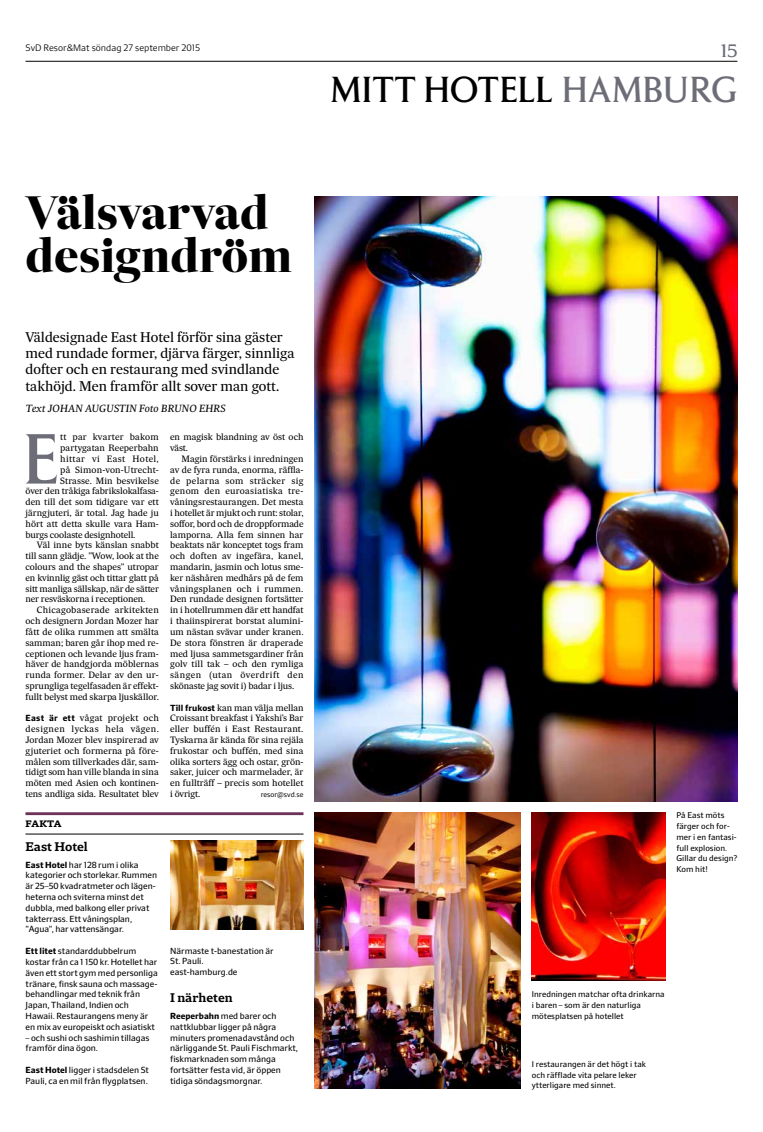
<style>
.page{position:relative;width:763px;height:1132px;background:#fff}
.page>*{position:absolute;margin:0;border:0;box-sizing:border-box;transform-origin:0 0}
.t1{font:70.5px "Sv D Forsberg Web";color:#6c6d77}
.t2{font:800 45px/43px "Sueca Bn";color:#000}
.t3{font:36px "Sv D Forsberg Web";letter-spacing:.01em;color:#000}
.t4{font:18px "Sv D Forsberg Web";color:#6c6d77}
.t5{font:13.5px/16.2px "Sueca Dk";color:#000}
.t6{font:600 12px "Sueca Slab";color:#000}
.t7{font:italic 10px "Sueca Tx";color:#000}
.t8{font:300 9px "Sueca Sans";color:#000}
.t9{font:700 9px "Sueca Slab";letter-spacing:-.005em;color:#000}
.t10{font:8.8px/10.8px "Sueca Tx";color:#000;text-align:justify}
.t11{font:8.8px "Sueca Tx";letter-spacing:.03em;color:#000}
.t12{font:8.8px "Sueca Tx";letter-spacing:.04em;color:#000}
.t13{font:8.8px "Sueca Tx";letter-spacing:.025em;color:#000}
.t14{font:500 8.5px/10.8px "Sueca Sans";color:#000}
.t15{font:500 8px/10.8px "Sueca Sans";color:#000}
.t16{font:7px "Sueca Sans";color:#000}
.s1{color:#6c6d77}
.s2{font-family:"Sueca Sans";font-weight:700;font-size:8.5px}
.s3{font-weight:700}
</style>
<div class="page">
<hr style="left:26px;top:61px;width:711px;height:1px;background:#000">
<img style="left:315px;top:196px;width:422px;height:605px">
<hr style="left:25px;top:812px;width:278px;height:2px;background:#6c3258">
<hr style="left:25px;top:833px;width:278px;height:1px;background:#000">
<img style="left:315px;top:812px;width:205px;height:276px">
<img style="left:170px;top:840px;width:133px;height:89px">
<img style="left:531px;top:812px;width:134px;height:168px">
<p class="t8" style="left:26px;top:43px;width:176px">SvD Resor&amp;Mat söndag 27 september 2015</p>
<h3 class="t4" style="left:720px;top:41px;width:18px">15</h3>
<h3 class="t3" style="left:330px;top:71px;width:408px">MITT HOTELL <span class="s1">HAMBURG</span></h3>
<h2 class="t2" style="left:26px;top:191px;width:268px">Välsvarvad designdröm</h2>
<h3 class="t5" style="left:26px;top:329px;width:270px">Väldesignade East Hotel förför sina gäster med rundade former, djärva färger, sinnliga dofter och en restaurang med svindlande takhöjd. Men framför allt sover man gott.</h3>
<p class="t7" style="left:26px;top:402px;width:201px">TEXT JOHAN AUGUSTIN FOTO BRUNO EHRS</p>
<h1 class="t1" style="left:23px;top:421px;width:33px">E</h1>
<p class="t13" style="left:60px;top:431px;width:100px">tt par kvarter bakom</p>
<p class="t10" style="left:60px;top:442px;width:100px">partygatan Reeperbahn</p>
<p class="t12" style="left:60px;top:453px;width:100px">hittar vi East Hotel,</p>
<p class="t10" style="left:60px;top:464px;width:100px">på Simon-von-Utrecht-</p>
<p class="t10" style="left:60px;top:475px;width:100px">Strasse. Min besvikelse</p>
<p class="t10" style="left:26px;top:486px;width:135px">över den tråkiga fabrikslokalfasa-</p>
<p class="t10" style="left:26px;top:496px;width:135px">den till det som tidigare var ett</p>
<p class="t10" style="left:26px;top:507px;width:135px">järngjuteri, är total. Jag hade ju</p>
<p class="t10" style="left:26px;top:518px;width:135px">hört att detta skulle vara Ham-</p>
<p class="t10" style="left:26px;top:529px;width:111px">burgs coolaste designhotell.</p>
<p class="t10" style="left:37px;top:540px;width:123px">Väl inne byts känslan snabbt</p>
<p class="t10" style="left:26px;top:550px;width:135px">till sann glädje. ”Wow, look at the</p>
<p class="t10" style="left:26px;top:561px;width:135px">colours and the shapes” utropar</p>
<p class="t10" style="left:26px;top:572px;width:135px">en kvinnlig gäst och tittar glatt på</p>
<p class="t10" style="left:26px;top:583px;width:135px">sitt manliga sällskap, när de sätter</p>
<p class="t10" style="left:26px;top:594px;width:121px">ner resväskorna i receptionen.</p>
<p class="t11" style="left:37px;top:604px;width:123px">Chicagobaserade arkitekten</p>
<p class="t10" style="left:26px;top:615px;width:135px">och designern Jordan Mozer har</p>
<p class="t10" style="left:26px;top:626px;width:135px">fått de olika rummen att smälta</p>
<p class="t10" style="left:26px;top:637px;width:135px">samman; baren går ihop med re-</p>
<p class="t10" style="left:26px;top:648px;width:135px">ceptionen och levande ljus fram-</p>
<p class="t10" style="left:26px;top:658px;width:135px">häver de handgjorda möblernas</p>
<p class="t10" style="left:26px;top:669px;width:135px">runda former. Delar av den ur-</p>
<p class="t10" style="left:26px;top:680px;width:135px">sprungliga tegelfasaden är effekt-</p>
<p class="t10" style="left:26px;top:691px;width:135px">fullt belyst med skarpa ljuskällor.</p>
<p class="t10" style="left:26px;top:712px;width:135px"><span class="s2">East är ett</span> vågat projekt och designen lyckas hela vägen.<br>Jordan Mozer blev inspirerad av gjuteriet och formerna på före&shy;målen som tillverkades där, sam&shy;tidigt som han ville blanda in sina möten med Asien och kontinen&shy;tens andliga sida. Resultatet blev</p>
<p class="t9" style="left:25px;top:817px;width:38px">fakta</p>
<h3 class="t6" style="left:26px;top:838px;width:64px">East Hotel</h3>
<p class="t14" style="left:26px;top:858px;width:133px"><span class="s3">East Hotel</span> har 128 rum i olika kategorier och storlekar. Rummen är 25–50 kvadratmeter och lägen&shy;heterna och sviterna minst det dubbla, med balkong eller privat takterrass. Ett våningsplan, ”Agua”, har vattensängar.</p>
<p class="t14" style="left:26px;top:945px;width:134px"><span class="s3">Ett litet</span> standarddubbelrum kostar från ca 1 150 kr. Hotellet har även ett stort gym med personliga tränare, finsk sauna och massage&shy;behandlingar med teknik från<br>Japan, Thailand, Indien och<br>Hawaii. Restaurangens meny är en mix av europeiskt och asiatiskt</p>
<p class="t14" style="left:26px;top:1031px;width:125px">– och sushi och sashimin tillagas framför dina ögon.</p>
<p class="t14" style="left:26px;top:1064px;width:125px"><span class="s3">East Hotel</span> ligger i stadsdelen St<br>Pauli, ca en mil från flygplatsen.</p>
<p class="t10" style="left:170px;top:432px;width:135px">en magisk blandning av öst och väst.</p>
<p class="t10" style="left:170px;top:453px;width:135px;text-indent:11px">Magin förstärks i inredningen av de fyra runda, enorma, räffla&shy;de pelarna som sträcker sig genom den euroasiatiska tre&shy;våningsrestaurangen. Det mesta i hotellet är mjukt och runt: stolar, soffor, bord och de droppformade lamporna. Alla fem sinnen har beaktats när konceptet togs fram och doften av ingefära, kanel, mandarin, jasmin och lotus sme&shy;ker näshåren medhårs på de fem våningsplanen och i rummen.<br>Den rundade designen fortsätter in i hotellrummen där ett handfat i thaiinspirerat borstat alumini&shy;um nästan svävar under kranen.<br>De stora fönstren är draperade med ljusa sammetsgardiner från golv till tak – och den rymliga sängen (utan överdrift den skönaste jag sovit i) badar i ljus.</p>
<p class="t10" style="left:170px;top:702px;width:135px"><span class="s2">Till frukost</span> kan man välja mellan Croissant breakfast i Yakshi’s Bar eller buffén i East Restaurant.<br>Tyskarna är kända för sina rejäla frukostar och buffén, med sina olika sorters ägg och ostar, grön&shy;saker, juicer och marmelader, är en fullträff – precis som hotellet i övrigt.</p>
<p class="t16" style="left:261px;top:790px;width:44px">resor@svd.se</p>
<p class="t14" style="left:170px;top:944px;width:105px">Närmaste t-banestation är<br>St. Pauli.<br>east-hamburg.de</p>
<h3 class="t6" style="left:170px;top:990px;width:64px">I närheten</h3>
<p class="t14" style="left:170px;top:1010px;width:129px"><span class="s3">Reeperbahn</span> med barer och nattklubbar ligger på några minuters promenadavstånd och närliggande St. Pauli Fischmarkt, fiskmarknaden som många fortsätter festa vid, är öppen tidiga söndagsmorgnar.</p>
<p class="t15" style="left:676px;top:809px;width:62px">På East möts färger och for&shy;mer i en fantasi&shy;full explosion.<br>Gillar du design?<br>Kom hit!</p>
<p class="t15" style="left:531px;top:988px;width:134px">Inredningen matchar ofta drinkarna i baren – som är den naturliga mötesplatsen på hotellet</p>
<p class="t15" style="left:531px;top:1057px;width:116px">I restaurangen är det högt i tak och räfflade vita pelare leker ytterligare med sinnet.</p>
</div>
